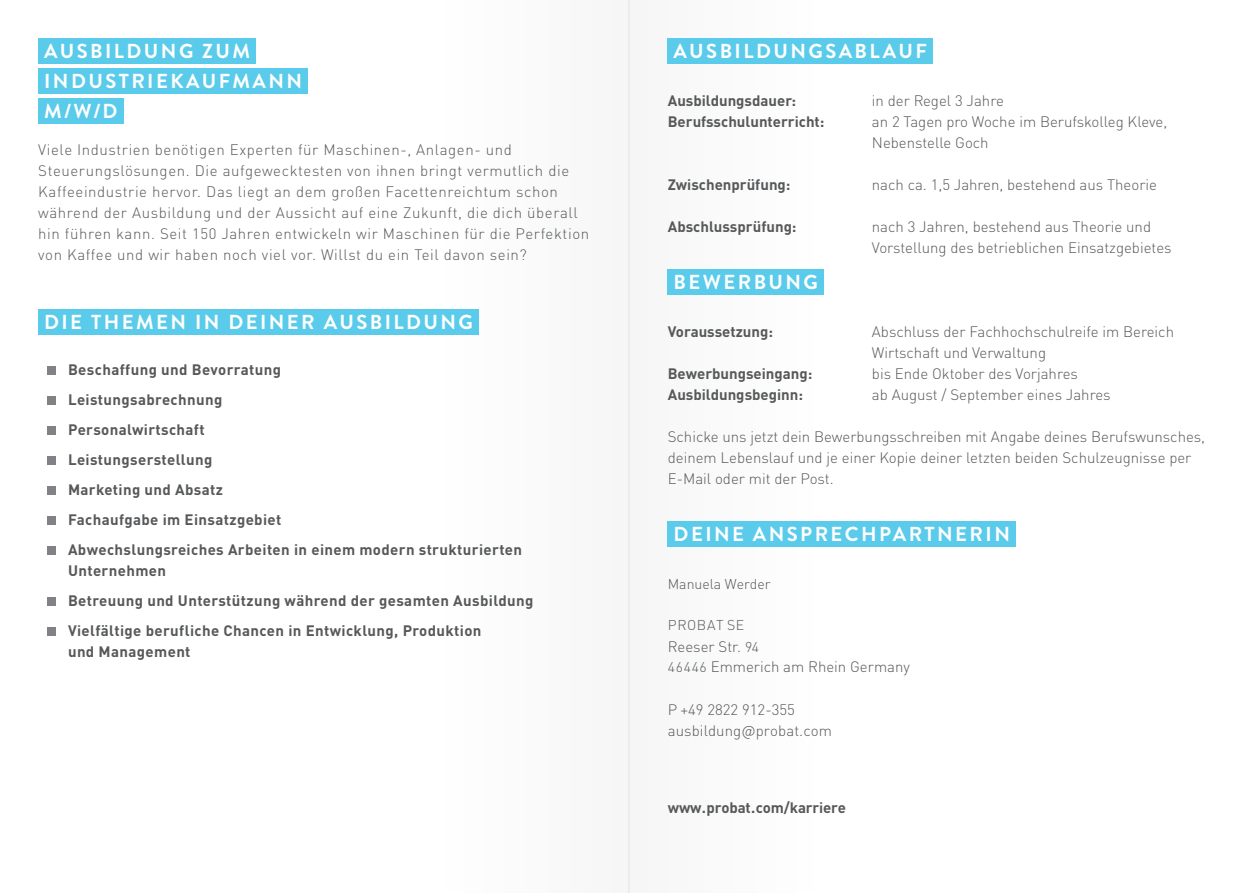
<style>
.page{position:relative;width:1259px;height:893px;background:#fff}
.page>*{position:absolute;margin:0;border:0;box-sizing:border-box;transform-origin:0 0}
.t1{font:700 20.25px "Brandon Grotesque";letter-spacing:.12em;color:#fff}
.t2{font:300 15px/21px "DIN Pro";color:#57585a}
.t3{font:300 15px/21px "DIN Pro";letter-spacing:.04em;color:#57585a}
.t4{font:700 15px/30px "DIN Pro";letter-spacing:.025em;color:#57585a}
.t5{font:700 15px "DIN Pro";color:#57585a}
.t6{font:700 15px "DIN Pro";letter-spacing:-.01em;color:#57585a}
.t7{font:300 14.1px "DIN Pro";color:#57585a}
.t8{font:300 14.1px "DIN Pro";letter-spacing:.04em;color:#57585a}
.s1{font-size:14.1px}
</style>
<div class="page">
<div style="left:439px;top:0;width:190px;height:893px;background:#fafafa"></div>
<div style="left:629px;top:0;width:189px;height:893px;background:#fafafa"></div>
<div style="left:38px;top:68px;width:270px;height:26px;background:#5acbeb"></div>
<div style="left:47px;top:367px;width:8px;height:8px;background:#808285"></div>
<div style="left:47px;top:397px;width:8px;height:8px;background:#808285"></div>
<div style="left:47px;top:427px;width:8px;height:8px;background:#808285"></div>
<div style="left:47px;top:457px;width:8px;height:8px;background:#808285"></div>
<div style="left:47px;top:487px;width:8px;height:8px;background:#808285"></div>
<div style="left:47px;top:517px;width:8px;height:8px;background:#808285"></div>
<div style="left:47px;top:547px;width:8px;height:8px;background:#808285"></div>
<div style="left:47px;top:598px;width:8px;height:8px;background:#808285"></div>
<div style="left:47px;top:628px;width:8px;height:8px;background:#808285"></div>
<div style="left:668px;top:38px;width:265px;height:26px;background:#5acbeb"></div>
<div style="left:668px;top:269px;width:156px;height:26px;background:#5acbeb"></div>
<div style="left:668px;top:521px;width:348px;height:26px;background:#5acbeb"></div>
<div style="left:38px;top:38px;width:218px;height:26px;background:#5acbeb"></div>
<div style="left:38px;top:98px;width:86px;height:26px;background:#5acbeb"></div>
<div style="left:38px;top:309px;width:441px;height:25px;background:#5acbeb"></div>
<h1 class="t1" style="left:44px;top:37px;width:208px">AUSBILDUNG ZUM</h1>
<h1 class="t1" style="left:44px;top:67px;width:259px">INDUSTRIEKAUFMANN</h1>
<h1 class="t1" style="left:44px;top:97px;width:75px">M/W/D</h1>
<p class="t3" style="left:38px;top:137px;width:552px">Viele Industrien benötigen Experten für Maschinen-, Anlagen- und Steuerungslösungen. Die aufgewecktesten von ihnen bringt vermutlich die Kaffeeindustrie hervor. Das liegt an dem großen Facettenreichtum schon während der Ausbildung und der Aussicht auf eine Zukunft, die dich überall hin führen kann. Seit 150 Jahren entwickeln wir Maschinen für die Perfektion von Kaffee und wir haben noch viel vor. Willst du ein Teil davon sein?</p>
<h1 class="t1" style="left:44px;top:307px;width:430px">DIE THEMEN IN DEINER AUSBILDUNG</h1>
<p class="t4" style="left:68px;top:353px;width:455px">Beschaffung und Bevorratung<br>Leistungsabrechnung<br>Personalwirtschaft<br>Leistungserstellung<br>Marketing und Absatz<br>Fachaufgabe im Einsatzgebiet<br>Abwechslungsreiches Arbeiten in einem modern strukturierten</p>
<p class="t4" style="left:68px;top:554px;width:467px">Unternehmen<br>Betreuung und Unterstützung während der gesamten Ausbildung<br>Vielfältige berufliche Chancen in Entwicklung, Produktion</p>
<p class="t4" style="left:68px;top:635px;width:124px">und Management</p>
<h1 class="t1" style="left:673px;top:37px;width:255px">AU S B I L D U N G S A B L AU F</h1>
<p class="t5" style="left:668px;top:88px;width:130px">Ausbildungsdauer:</p>
<p class="t2" style="left:872px;top:89px;width:133px">in der Regel 3 Jahre</p>
<p class="t5" style="left:668px;top:109px;width:158px">Berufsschulunterricht:</p>
<p class="t2" style="left:872px;top:110px;width:297px">an 2 Tagen pro Woche im Berufskolleg Kleve,<br>Nebenstelle Goch</p>
<p class="t5" style="left:668px;top:172px;width:124px">Zwischenprüfung:</p>
<p class="t2" style="left:872px;top:173px;width:286px">nach ca. 1,5 Jahren, bestehend aus Theorie</p>
<p class="t5" style="left:668px;top:214px;width:130px">Abschlussprüfung:</p>
<p class="t2" style="left:872px;top:215px;width:301px">nach 3 Jahren, bestehend aus Theorie und<br>Vorstellung des betrieblichen Einsatzgebietes</p>
<h1 class="t1" style="left:673px;top:268px;width:146px">B E W E R B U N G</h1>
<p class="t5" style="left:668px;top:319px;width:107px">Voraussetzung:</p>
<p class="t2" style="left:872px;top:320px;width:304px">Abschluss der Fachhochschulreife im Bereich<br>Wirtschaft und Verwaltung</p>
<p class="t5" style="left:668px;top:361px;width:146px">Bewerbungseingang:</p>
<p class="t2" style="left:872px;top:362px;width:207px">bis Ende Oktober des Vorjahres</p>
<p class="t5" style="left:668px;top:382px;width:137px">Ausbildungsbeginn:</p>
<p class="t2" style="left:872px;top:383px;width:240px">ab August / September eines Jahres</p>
<p class="t2" style="left:668px;top:425px;width:539px">Schicke uns jetzt dein Bewerbungsschreiben mit Angabe deines Berufswunsches, deinem Lebenslauf und je einer Kopie deiner letzten beiden Schulzeugnisse per<br>E-Mail oder mit der Post.</p>
<h1 class="t1" style="left:673px;top:520px;width:338px">D E I N E A N S P R E C H PA R T N E R I N</h1>
<p class="t7" style="left:668px;top:573px;width:104px">Manuela Werder</p>
<p class="t8" style="left:668px;top:614px;width:78px">PROBAT SE</p>
<p class="t2" style="left:668px;top:635px;width:244px;line-height:20.1px">Reeser Str. <span class="s1">94<br>46446</span> Emmerich am Rhein Germany</p>
<p class="t2" style="left:668px;top:698px;width:166px">P +49 2822 912-355 ausbildung@probat.com</p>
<p class="t6" style="left:668px;top:795px;width:180px">www . probat . com/karriere</p>
</div>
